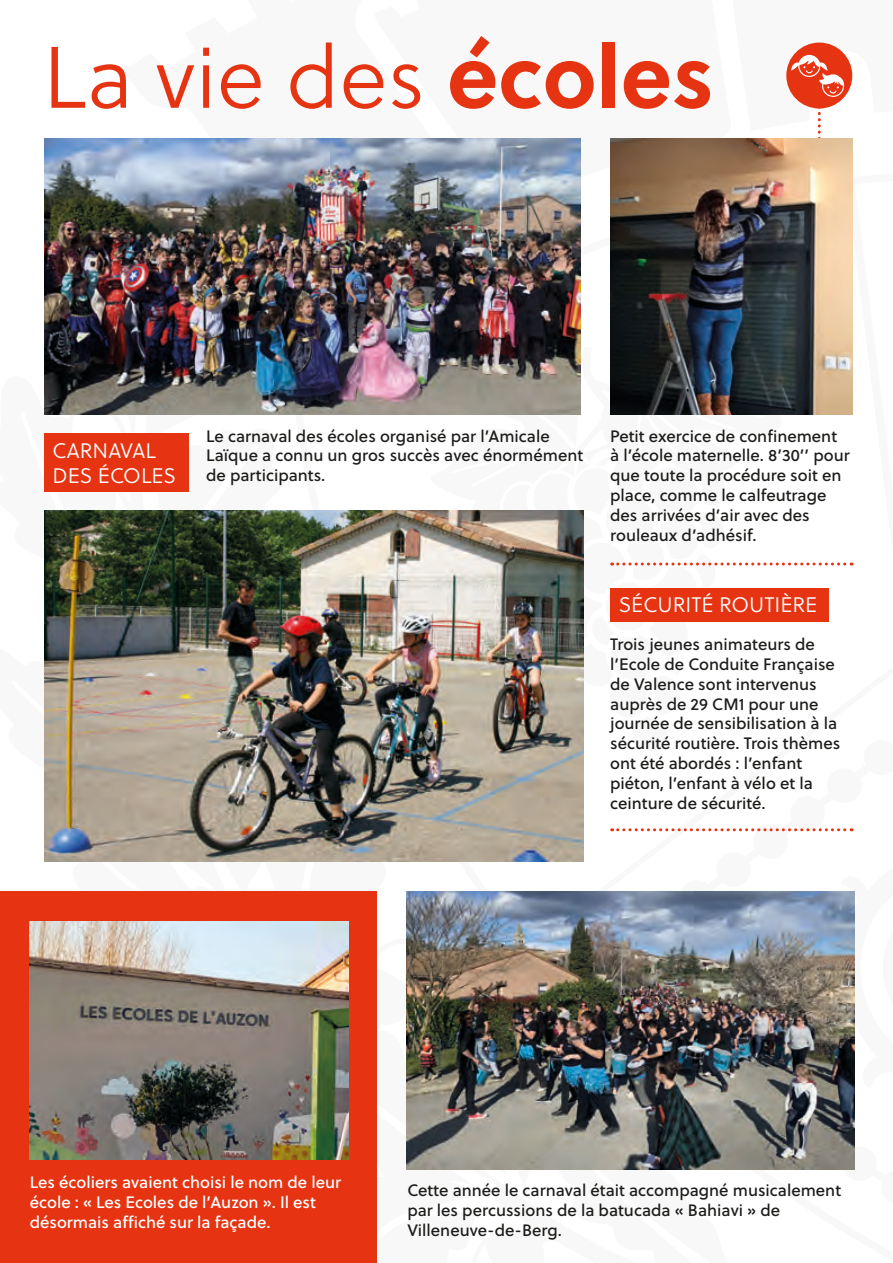
<style>
.page{position:relative;width:893px;height:1263px;background:#fff}
.page>*{position:absolute;margin:0;border:0;box-sizing:border-box;transform-origin:0 0}
.t1{font:87px "Soleil Lt";color:#e63412}
.t2{font:21px/25.2px "Soleil Lt";color:#fff}
.t3{font:16.5px/19.8px "Soleil Bk";color:#1d1d1b}
.t4{font:16.5px/19.8px "Soleil Bk";color:#fff}
.s1{font-family:"Soleil";font-weight:700}
</style>
<div class="page">
<img style="left:0;top:42px;width:855px;height:1221px">
<p class="t1" style="left:43px;top:17px;width:673px">La vie des <span class="s1">écoles</span></p>
<p class="t2" style="left:53px;top:438px;width:125px">CARNAVAL<br>DES ÉCOLES</p>
<p class="t3" style="left:206px;top:425px;width:379px">Le carnaval des écoles organisé par l’Amicale<br>Laïque a connu un gros succès avec énormément de participants.</p>
<p class="t3" style="left:610px;top:425px;width:241px">Petit exercice de confinement à l’école maternelle. 8’30’’ pour que toute la procédure soit en place, comme le calfeutrage des arrivées d’air avec des rouleaux d’adhésif.</p>
<p class="t2" style="left:619px;top:592px;width:200px">SÉCURITÉ ROUTIÈRE</p>
<p class="t3" style="left:610px;top:634px;width:232px">Trois jeunes animateurs de l’Ecole de Conduite Française de Valence sont intervenus auprès de 29 CM1 pour une journée de sensibilisation à la sécurité routière. Trois thèmes ont été abordés : l’enfant piéton, l’enfant à vélo et la ceinture de sécurité.</p>
<p class="t4" style="left:30px;top:1171px;width:313px">Les écoliers avaient choisi le nom de leur école : « Les Ecoles de l’Auzon ». Il est désormais affiché sur la façade.</p>
<p class="t3" style="left:407px;top:1180px;width:435px">Cette année le carnaval était accompagné musicalement par les percussions de la batucada « Bahiavi » de<br>Villeneuve-de-Berg.</p>
</div>
